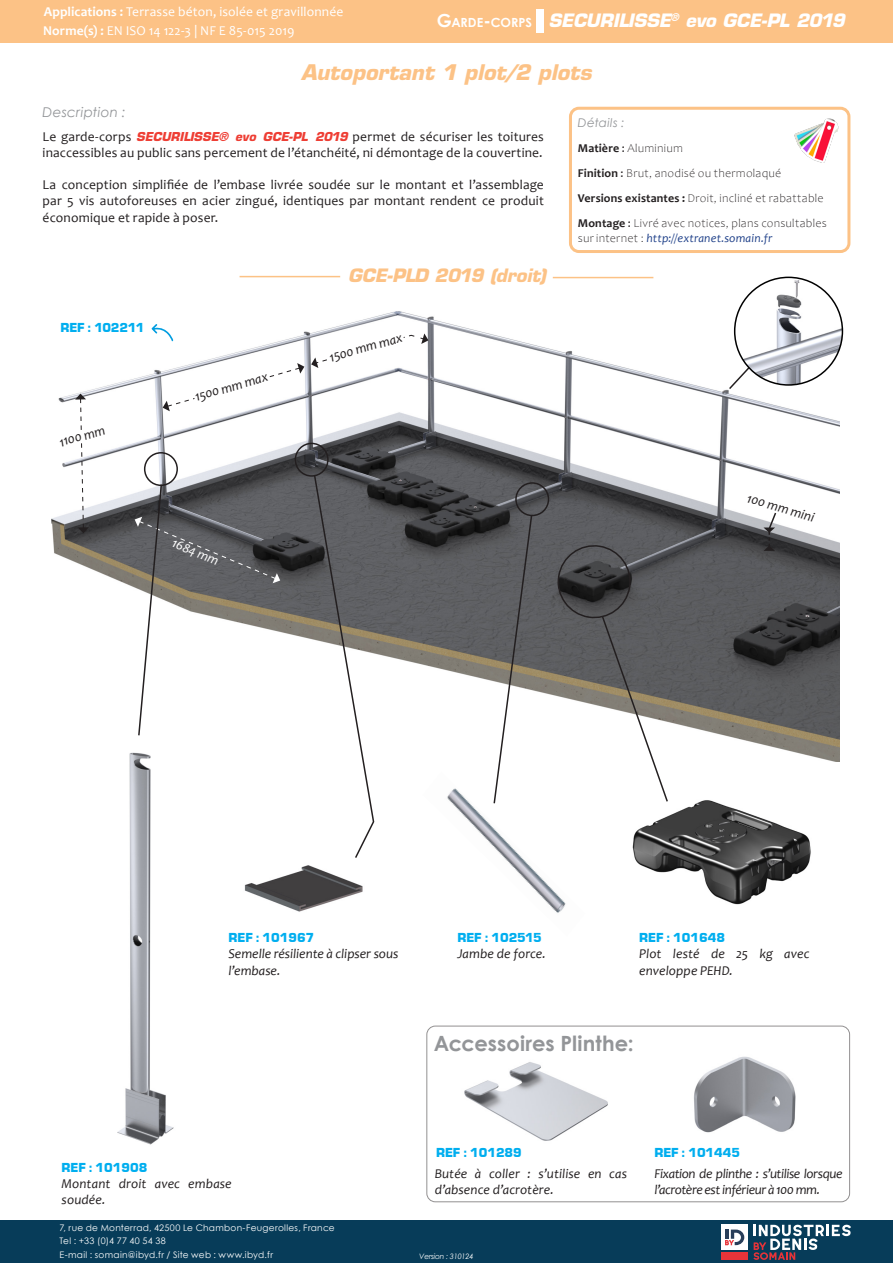
<style>
.page{position:relative;width:893px;height:1263px;background:#fff}
.page>*{position:absolute;margin:0;border:0;box-sizing:border-box;transform-origin:0 0}
.t1{font:italic 700 21px "Eurostile LT Std";letter-spacing:-.005em;color:#fcc286}
.t2{font:700 21px "Century Gothic";color:#939598}
.t3{font:italic 700 18px "Eurostile LT Std";letter-spacing:-.01em;color:#fff}
.t4{font:italic 700 18px "Eurostile LT Std";letter-spacing:-.01em;color:#fcc286}
.t5{font:13.5px/16.2px "Candara";letter-spacing:.01em;color:#231f20}
.t6{font:italic 13.5px/16.2px "Candara";color:#231f20}
.t7{font:13.5px/18.9px "Candara";letter-spacing:.01em;color:#fff}
.t8{font:900 13.5px "Eurostile Becker";color:#00aeef}
.t9{font:italic 13.5px/16.2px "Candara";letter-spacing:-.03em;color:#231f20}
.t10{font:italic 13.5px "Century Gothic";letter-spacing:.015em;color:#939598}
.t11{font:italic 13.5px "Candara";color:#fff}
.t12{font:700 12.6px "Century Gothic";color:#fff}
.t13{font:300 12px/25.2px "Candara";letter-spacing:.02em;color:#231f20}
.t14{font:italic 12px "Candara";letter-spacing:.015em;color:#21428a}
.t15{font:italic 12px "Century Gothic";letter-spacing:.025em;color:#939598}
.t16{font:9px/13.5px "Century Gothic";letter-spacing:.03em;color:#fff}
.t17{font:italic 7.5px "Century Gothic";letter-spacing:-.025em;color:#fff}
.s1{font-weight:700}
.s2{font-size:18px}
.s3{font-family:"Eurostile LT Std";font-weight:700;font-style:italic;font-size:12px;color:#ee3e34}
.s4{font-weight:400}
.s5{font-weight:300;font-style:normal;color:#231f20}
</style>
<div class="page">
<div style="left:0;top:0;width:893px;height:43px;background:#fcc286"></div>
<div style="left:537px;top:10px;width:7px;height:23px;background:#fff"></div>
<div style="left:569px;top:107px;width:281px;height:146px;border:3px solid #fcc286;border-radius:9px"></div>
<img style="left:794px;top:118px;width:45px;height:45px">
<div style="left:0;top:1220px;width:893px;height:43px;background:#073c59"></div>
<div style="left:721px;top:1225px;width:27px;height:25px;background:#fff"></div>
<svg style="left:725px;top:1229px;width:19px;height:16px"></svg>
<svg style="left:753px;top:1225px;width:98px;height:35px"></svg>
<div style="left:721px;top:1252px;width:27px;height:8px;background:#e73439"></div>
<img style="left:447px;top:788px;width:119px;height:125px">
<img style="left:632px;top:800px;width:179px;height:105px">
<img style="left:244px;top:865px;width:119px;height:47px">
<img style="left:52px;top:308px;width:788px;height:453px">
<svg style="left:493px;top:514px;width:40px;height:291px"></svg>
<svg style="left:51px;top:394px;width:62px;height:139px"></svg>
<svg style="left:763px;top:511px;width:14px;height:40px"></svg>
<svg style="left:313px;top:474px;width:62px;height:384px"></svg>
<svg style="left:727px;top:344px;width:44px;height:47px"></svg>
<img style="left:735px;top:277px;width:107px;height:108px;border-radius:54px">
<div style="left:734px;top:277px;width:109px;height:109px;border:2px solid #000;border-radius:50%"></div>
<svg style="left:554px;top:541px;width:115px;height:262px"></svg>
<hr style="left:553px;top:277px;width:100px;height:1px;background:#fcc286">
<hr style="left:240px;top:276px;width:100px;height:1px;background:#fcc286">
<img style="left:694px;top:1056px;width:102px;height:77px">
<img style="left:464px;top:1062px;width:144px;height:79px">
<div style="left:426px;top:1026px;width:424px;height:176px;border:1px solid #231f20;border-radius:9px"></div>
<svg style="left:163px;top:363px;width:141px;height:48px"></svg>
<svg style="left:311px;top:331px;width:117px;height:37px"></svg>
<div style="left:295px;top:443px;width:34px;height:34px;border:2px solid #231f20;border-radius:50%"></div>
<div style="left:515px;top:482px;width:34px;height:34px;border:2px solid #231f20;border-radius:50%"></div>
<svg style="left:151px;top:322px;width:24px;height:24px"></svg>
<img style="left:82px;top:750px;width:115px;height:395px">
<svg style="left:135px;top:483px;width:145px;height:254px"></svg>
<div style="left:144px;top:452px;width:34px;height:34px;border:2px solid #231f20;border-radius:50%"></div>
<p class="t7" style="left:43px;top:2px;width:302px"><span class="s1">Applications :</span> Terrasse béton, isolée et gravillonnée<br><span class="s1">Norme(s) :</span> EN ISO 14 122-3 | NF E 85-015 2019</p>
<p class="t12" style="left:437px;top:13px;width:97px"><span class="s2">G</span>ARDE<span class="s2">-</span>CORPS</p>
<h2 class="t3" style="left:549px;top:10px;width:298px">SECURILISSE<sup>®</sup> evo GCE-PL 2019</h2>
<p class="t1" style="left:301px;top:60px;width:292px">Autoportant 1 plot/2 plots</p>
<p class="t10" style="left:43px;top:103px;width:84px">Description :</p>
<p class="t5" style="left:43px;top:128px;width:503px">Le garde-corps <span class="s3">SECURILISSE® evo GCE-PL 2019</span> permet de sécuriser les toitures inaccessibles au public sans percement de l’étanchéité, ni démontage de la couvertine.</p>
<p class="t5" style="left:43px;top:177px;width:503px;text-align:justify">La conception simplifiée de l’embase livrée soudée sur le montant et l’assemblage par 5 vis autoforeuses en acier zingué, identiques par montant rendent ce produit économique et rapide à poser.</p>
<p class="t8" style="left:60px;top:320px;width:86px">REF : 102211</p>
<p class="t6" style="left:57px;top:434px;width:49px;rotate:-16deg">1100 mm</p>
<p class="t6" style="left:193px;top:389px;width:77px;rotate:-16deg">1500 mm max</p>
<p class="t11" style="left:176px;top:534px;width:51px;rotate:23deg">1684 mm</p>
<p class="t4" style="left:348px;top:264px;width:200px">GCE-PLD 2019 (droit)</p>
<p class="t6" style="left:327px;top:350px;width:77px;rotate:-16deg">1500 mm max</p>
<p class="t15" style="left:578px;top:114px;width:48px">Détails :</p>
<p class="t13" style="left:578px;top:135px;width:250px"><span class="s1">Matière</span> <span class="s4">:</span> Aluminium<br><span class="s1">Finition</span> <span class="s4">:</span> Brut, anodisé ou thermolaqué <span class="s1">Versions existantes :</span> Droit, incliné et rabattable <span class="s1">Montage</span> <span class="s4">:</span> Livré avec notices, plans consultables</p>
<p class="t14" style="left:578px;top:230px;width:196px"><span class="s5">sur internet :</span> http://extranet.somain.fr</p>
<p class="t6" style="left:750px;top:490px;width:71px;rotate:16deg">100 mm mini</p>
<p class="t8" style="left:228px;top:930px;width:87px">REF : 101967</p>
<p class="t6" style="left:228px;top:946px;width:171px">Semelle résiliente à clipser sous l’embase.</p>
<p class="t8" style="left:457px;top:930px;width:86px">REF : 102515</p>
<p class="t6" style="left:457px;top:946px;width:90px">Jambe de force.</p>
<p class="t8" style="left:639px;top:930px;width:87px">REF : 101648</p>
<p class="t6" style="left:639px;top:946px;width:172px">Plot lesté de 25 kg avec enveloppe PEHD.</p>
<p class="t8" style="left:62px;top:1160px;width:87px">REF : 101908</p>
<p class="t6" style="left:62px;top:1175px;width:172px">Montant droit avec embase soudée.</p>
<p class="t16" style="left:60px;top:1221px;width:277px">7, rue de Monterrad, 42500 Le Chambon-Feugerolles, France<br>Tel : +33 (0)4 77 40 54 38<br>E-mail : somain@ibyd.fr / Site web : www.ibyd.fr</p>
<p class="t2" style="left:434px;top:1027px;width:201px">Accessoires Plinthe:</p>
<p class="t8" style="left:436px;top:1145px;width:87px">REF : 101289</p>
<p class="t6" style="left:435px;top:1165px;width:194px">Butée à coller : s’utilise en cas d’absence d’acrotère.</p>
<p class="t17" style="left:419px;top:1250px;width:56px">Version : 310124</p>
<p class="t8" style="left:654px;top:1145px;width:87px">REF : 101445</p>
<p class="t9" style="left:654px;top:1165px;width:190px">Fixation de plinthe : s’utilise lorsque l’acrotère est inférieur à 100 mm.</p>
</div>
